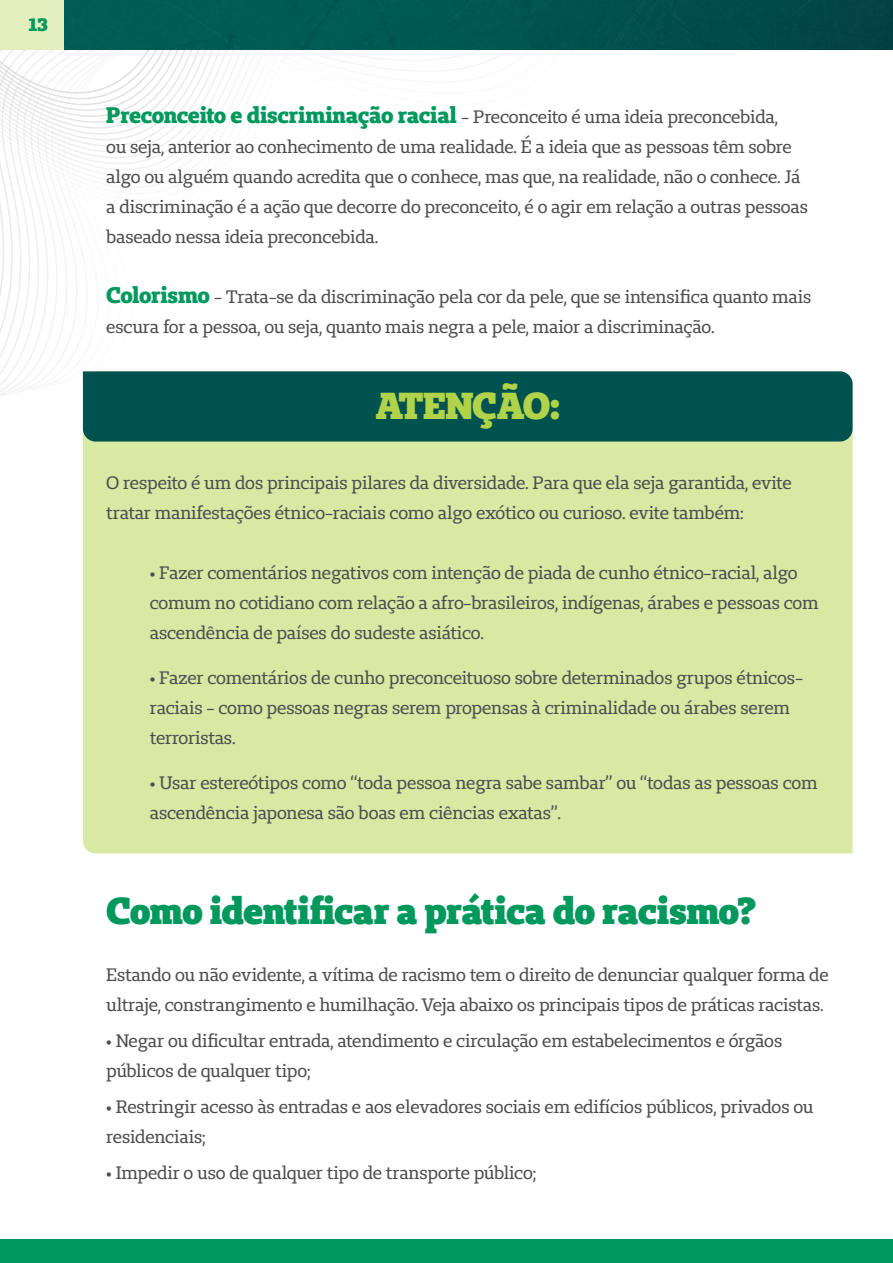
<style>
.page{position:relative;width:893px;height:1263px;background:#fff}
.page>*{position:absolute;margin:0;border:0;box-sizing:border-box;transform-origin:0 0}
.t1{font:900 37.5px "Unimed Slab";letter-spacing:-.02em;color:#00985c}
.t2{font:900 37.5px "Unimed Slab";letter-spacing:-.025em;color:#b1d34a}
.t3{font:18px/30px "Unimed Slab";letter-spacing:-.015em;color:#4d4d4f}
.t4{font:900 18px "Unimed Slab";color:#00985c}
.s1{font-weight:800;font-size:22.5px;color:#00985c}
</style>
<div class="page">
<svg style="left:0;top:218px;width:83px;height:212px"></svg>
<svg style="left:0;top:153px;width:161px;height:58px"></svg>
<svg style="left:21px;top:163px;width:153px;height:6px"></svg>
<svg style="left:13px;top:158px;width:169px;height:5px"></svg>
<svg style="left:5px;top:153px;width:183px;height:5px"></svg>
<svg style="left:0;top:50px;width:272px;height:99px"></svg>
<img style="left:64px;top:0;width:829px;height:50px">
<div style="left:0;top:0;width:64px;height:50px;background:#e4efc0"></div>
<div style="left:0;top:1239px;width:893px;height:24px;background:#00985c"></div>
<div style="left:83px;top:441px;width:770px;height:412px;background:#d8e9a4"></div>
<div style="left:83px;top:371px;width:770px;height:70px;background:#00524e"></div>
<p class="t4" style="left:29px;top:13px;width:20px">13</p>
<p class="t3" style="left:106px;top:102px;width:703px"><span class="s1">Preconceito e discriminação racial</span> - Preconceito é uma ideia preconcebida,<br>ou seja, anterior ao conhecimento de uma realidade. É a ideia que as pessoas têm sobre algo ou alguém quando acredita que o conhece, mas que, na realidade, não o conhece. Já a discriminação é a ação que decorre do preconceito, é o agir em relação a outras pessoas baseado nessa ideia preconcebida.</p>
<p class="t3" style="left:106px;top:282px;width:707px"><span class="s1">Colorismo</span> - Trata-se da discriminação pela cor da pele, que se intensifica quanto mais escura for a pessoa, ou seja, quanto mais negra a pele, maior a discriminação.</p>
<h1 class="t2" style="left:376px;top:381px;width:186px">ATENÇÃO:</h1>
<p class="t3" style="left:106px;top:468px;width:687px">O respeito é um dos principais pilares da diversidade. Para que ela seja garantida, evite tratar manifestações étnico-raciais como algo exótico ou curioso. evite também:</p>
<p class="t3" style="left:150px;top:558px;width:670px">• Fazer comentários negativos com intenção de piada de cunho étnico-racial, algo comum no cotidiano com relação a afro-brasileiros, indígenas, árabes e pessoas com ascendência de países do sudeste asiático.</p>
<p class="t3" style="left:150px;top:663px;width:655px">• Fazer comentários de cunho preconceituoso sobre determinados grupos étnicos&shy;raciais - como pessoas negras serem propensas à criminalidade ou árabes serem terroristas.</p>
<p class="t3" style="left:150px;top:768px;width:669px">• Usar estereótipos como “toda pessoa negra sabe sambar” ou “todas as pessoas com ascendência japonesa são boas em ciências exatas”.</p>
<h1 class="t1" style="left:106px;top:886px;width:651px">Como identificar a prática do racismo?</h1>
<p class="t3" style="left:106px;top:959px;width:724px">Estando ou não evidente, a vítima de racismo tem o direito de denunciar qualquer forma de ultraje, constrangimento e humilhação. Veja abaixo os principais tipos de práticas racistas.</p>
<p class="t3" style="left:106px;top:1025px;width:678px">• Negar ou dificultar entrada, atendimento e circulação em estabelecimentos e órgãos públicos de qualquer tipo;</p>
<p class="t3" style="left:106px;top:1091px;width:709px">• Restringir acesso às entradas e aos elevadores sociais em edifícios públicos, privados ou residenciais;</p>
<p class="t3" style="left:106px;top:1157px;width:431px">• Impedir o uso de qualquer tipo de transporte público;</p>
</div>
